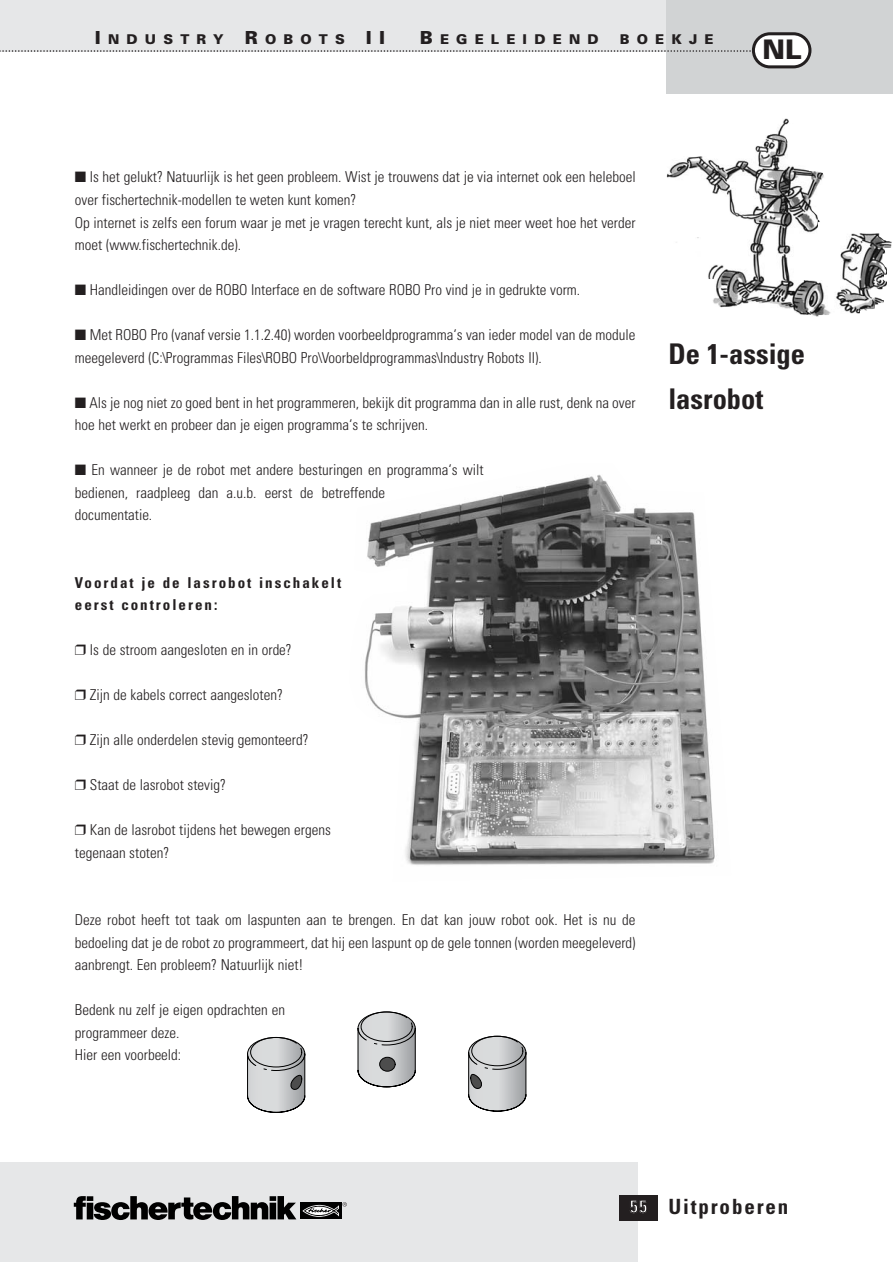
<style>
.page{position:relative;width:893px;height:1262px;background:#fff}
.page>*{position:absolute;margin:0;border:0;box-sizing:border-box;transform-origin:0 0}
.t1{font:700 condensed 28.5px/45px "Univers";color:#231f20}
.t2{font:900 27px "Univers";color:#231f20}
.t3{font:700 condensed 21px "Univers";letter-spacing:.09em;color:#231f20}
.t4{font:700 condensed 18px "Univers";color:#fff}
.t5{font:300 condensed 15px/22.5px "Univers";color:#231f20}
.t6{font:700 condensed 15px/22.5px "Univers";letter-spacing:.135em;color:#231f20}
.t7{font:900 13.5px "Univers";letter-spacing:.535em;color:#231f20}
.s1{font-size:18px}
</style>
<div class="page">
<div style="left:0;top:0;width:666px;height:51px;background:#e6e7e8"></div>
<div style="left:0;top:1162px;width:637px;height:99px;background:#e6e7e8"></div>
<div style="left:666px;top:0;width:226px;height:94px;background:#d1d3d4"></div>
<div style="left:755px;top:35px;width:53px;height:30px;background:#fff;border-radius:15px"></div>
<div style="left:752px;top:32px;width:59px;height:36px;border:3px solid #231f20;border-radius:17px"></div>
<svg style="left:0;top:50px;width:751px;height:2px"></svg>
<div style="left:300px;top:1202px;width:41px;height:17px;background:#000"></div>
<svg style="left:74px;top:1196px;width:222px;height:24px"></svg>
<svg style="left:302px;top:1202px;width:45px;height:15px"></svg>
<div style="left:619px;top:1195px;width:39px;height:25px;background:#231f20"></div>
<svg style="left:247px;top:1036px;width:59px;height:77px;background:#babcbd"></svg>
<svg style="left:357px;top:1011px;width:59px;height:76px;background:#b6b8b9"></svg>
<svg style="left:468px;top:1035px;width:59px;height:77px;background:#b9babb"></svg>
<img style="left:364px;top:474px;width:351px;height:391px">
<img style="left:666px;top:118px;width:225px;height:198px">
<p class="t7" style="left:95px;top:35px;width:292px"><span class="s1">I</span>NDUSTRY <span class="s1">R</span>OBOTS <span class="s1">II</span></p>
<p class="t7" style="left:420px;top:35px;width:180px"><span class="s1">B</span>EGELEIDEND</p>
<p class="t7" style="left:619px;top:35px;width:95px">BOEKJE</p>
<h2 class="t2" style="left:762px;top:39px;width:40px">NL</h2>
<p class="t5" style="left:75px;top:167px;width:562px">■ Is het gelukt? Natuurlijk is het geen probleem. Wist je trouwens dat je via internet ook een heleboel over fischertechnik-modellen te weten kunt komen?<br>Op internet is zelfs een forum waar je met je vragen terecht kunt, als je niet meer weet hoe het verder moet (www.fischertechnik.de).</p>
<p class="t5" style="left:75px;top:280px;width:507px">■ Handleidingen over de ROBO Interface en de software ROBO Pro vind je in gedrukte vorm.</p>
<p class="t5" style="left:75px;top:325px;width:562px">■ Met ROBO Pro (vanaf versie 1.1.2.40) worden voorbeeldprogramma‘s van ieder model van de module meegeleverd (C:\Programmas Files\ROBO Pro\Voorbeldprogrammas\Industry Robots II).</p>
<p class="t5" style="left:75px;top:392px;width:562px">■ Als je nog niet zo goed bent in het programmeren, bekijk dit programma dan in alle rust, denk na over hoe het werkt en probeer dan je eigen programma‘s te schrijven.</p>
<p class="t5" style="left:75px;top:460px;width:410px">■ En wanneer je de robot met andere besturingen en programma‘s wilt bedienen, raadpleeg dan a.u.b. eerst de betreffende<br>documentatie.</p>
<p class="t6" style="left:75px;top:572px;width:268px">Voordat je de lasrobot inschakelt eerst controleren:</p>
<p class="t5" style="left:75px;top:640px;width:218px">❒ Is de stroom aangesloten en in orde?</p>
<p class="t5" style="left:75px;top:685px;width:209px">❒ Zijn de kabels correct aangesloten?</p>
<p class="t5" style="left:75px;top:730px;width:235px">❒ Zijn alle onderdelen stevig gemonteerd?</p>
<p class="t5" style="left:75px;top:775px;width:152px">❒ Staat de lasrobot stevig?</p>
<p class="t5" style="left:75px;top:820px;width:257px">❒ Kan de lasrobot tijdens het bewegen ergens tegenaan stoten?</p>
<p class="t5" style="left:75px;top:910px;width:562px;text-align:justify">Deze robot heeft tot taak om laspunten aan te brengen. En dat kan jouw robot ook. Het is nu de bedoeling dat je de robot zo programmeert, dat hij een laspunt op de gele tonnen (worden meegeleverd) aanbrengt. Een probleem? Natuurlijk niet!</p>
<p class="t5" style="left:75px;top:1000px;width:212px">Bedenk nu zelf je eigen opdrachten en programmeer deze.<br>Hier een voorbeeld:</p>
<h1 class="t1" style="left:668px;top:334px;width:138px">De 1-assige lasrobot</h1>
<p class="t4" style="left:630px;top:1199px;width:19px">55</p>
<h3 class="t3" style="left:668px;top:1198px;width:122px">Uitproberen</h3>
</div>
